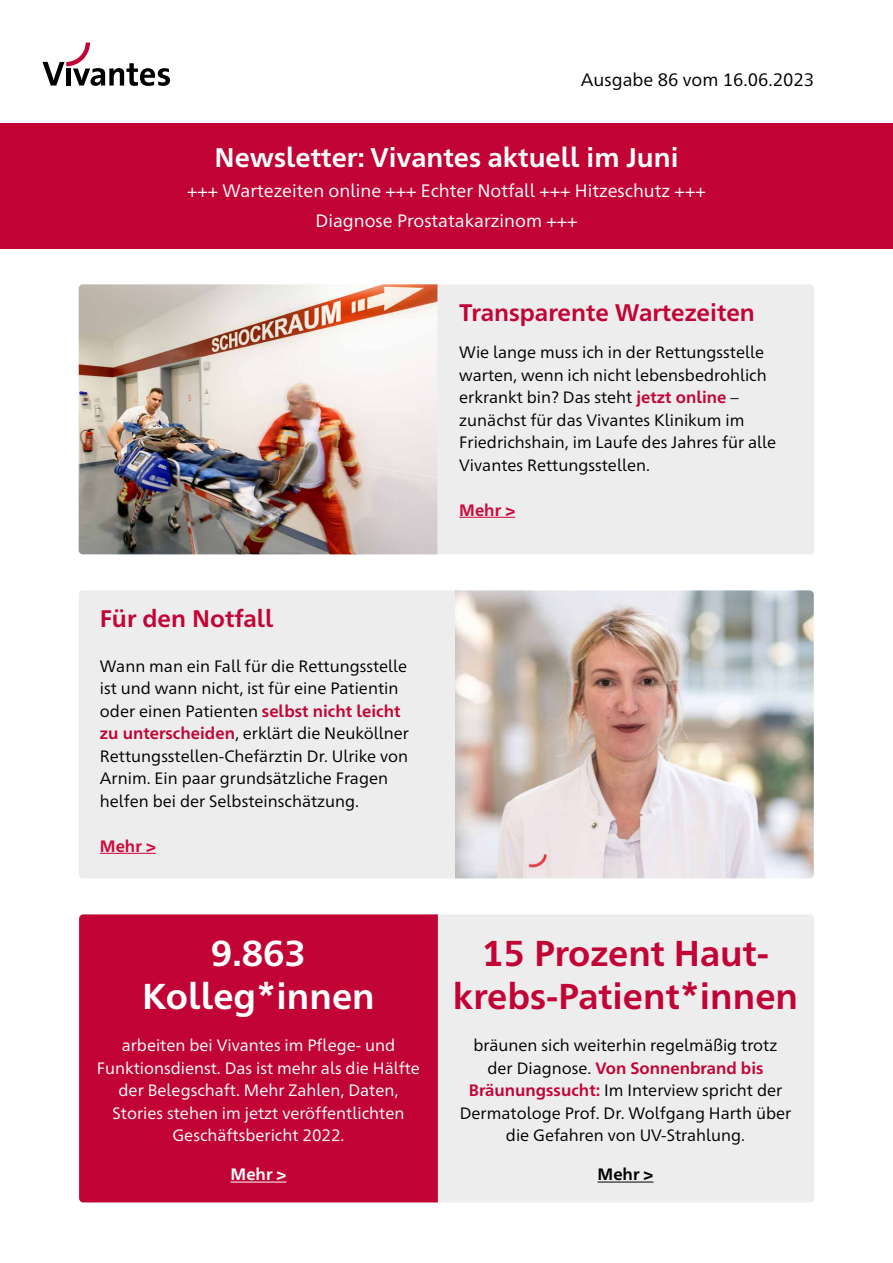
<style>
.page{position:relative;width:893px;height:1263px;background:#fff}
.page>*{position:absolute;margin:0;border:0;box-sizing:border-box;transform-origin:0 0}
.t1{font:700 36px/43.2px "Frutiger Neue 1450 Pro";color:#c10435;text-align:center}
.t2{font:700 36px/43.2px "Frutiger Neue 1450 Pro";color:#fff;text-align:center}
.t3{font:700 27px "Frutiger Neue 1450 Pro";color:#fff}
.t4{font:700 24px "Frutiger Neue 1450 Pro";color:#c10435}
.t5{font:18px/30px "Frutiger Neue 1450 Pro";color:#fff;text-align:center}
.t6{font:18px "Frutiger Neue 1450 Pro";color:#000}
.t7{font:16.5px/22.5px "Frutiger Neue 1450 Pro";color:#000}
.t8{font:16.5px/22.5px "Frutiger Neue 1450 Pro";color:#fff;text-align:center}
.t9{font:700 16.5px "Frutiger Neue 1450 Pro";color:#ce0539}
.t10{font:700 16.5px "Frutiger Neue 1450 Pro";color:#000}
.t11{font:700 16.5px "Frutiger Neue 1450 Pro";color:#fff}
.s1{font-weight:700;color:#c10435}
</style>
<div class="page">
<div style="left:437px;top:284px;width:377px;height:270px;background:#ededed"></div>
<img style="left:79px;top:284px;width:358px;height:270px">
<div style="left:79px;top:590px;width:391px;height:288px;background:#ededed;border-radius:4px"></div>
<div style="left:0;top:123px;width:893px;height:125px;background:#c10435"></div>
<hr style="left:459px;top:517px;width:56px;height:1px;background:#ce0539">
<hr style="left:100px;top:853px;width:56px;height:1px;background:#ce0539">
<img style="left:455px;top:590px;width:359px;height:288px">
<svg style="left:43px;top:43px;width:127px;height:43px"></svg>
<div style="left:422px;top:914px;width:392px;height:288px;background:#ededed;border-radius:4px"></div>
<hr style="left:598px;top:1181px;width:55px;height:1px;background:#000">
<div style="left:79px;top:914px;width:359px;height:288px;background:#c10435"></div>
<hr style="left:231px;top:1181px;width:55px;height:1px;background:#fff">
<p class="t6" style="left:581px;top:66px;width:235px">Ausgabe 86 vom 16.06.2023</p>
<h2 class="t3" style="left:214px;top:138px;width:466px">Newsletter: Vivantes aktuell im Juni</h2>
<p class="t5" style="left:187px;top:175px;width:520px">+++ Wartezeiten online +++ Echter Notfall +++ Hitzeschutz +++<br>Diagnose Prostatakarzinom +++</p>
<h3 class="t4" style="left:459px;top:295px;width:297px">Transparente Wartezeiten</h3>
<p class="t7" style="left:459px;top:340px;width:318px">Wie lange muss ich in der Rettungsstelle warten, wenn ich nicht lebensbedrohlich erkrankt bin? Das steht <span class="s1">jetzt online</span> – zunächst für das Vivantes Klinikum im Friedrichshain, im Laufe des Jahres für alle Vivantes Rettungsstellen.</p>
<p class="t9" style="left:459px;top:498px;width:57px">Mehr &gt;</p>
<h3 class="t4" style="left:100px;top:601px;width:175px">Für den Notfall</h3>
<p class="t7" style="left:100px;top:653px;width:311px">Wann man ein Fall für die Rettungsstelle ist und wann nicht, ist für eine Patientin oder einen Patienten <span class="s1">selbst nicht leicht zu unterscheiden</span>, erklärt die Neuköllner Rettungsstellen-Chefärztin Dr. Ulrike von Arnim. Ein paar grundsätzliche Fragen helfen bei der Selbsteinschätzung.</p>
<p class="t9" style="left:100px;top:834px;width:57px">Mehr &gt;</p>
<h1 class="t2" style="left:142px;top:929px;width:234px">9.863<br>Kolleg*innen</h1>
<p class="t8" style="left:97px;top:1033px;width:325px">arbeiten bei Vivantes im Pflege- und Funktionsdienst. Das ist mehr als die Hälfte der Belegschaft. Mehr Zahlen, Daten, Stories stehen im jetzt veröffentlichten Geschäftsbericht 2022.</p>
<p class="t11" style="left:231px;top:1163px;width:57px">Mehr &gt;</p>
<h1 class="t1" style="left:453px;top:929px;width:347px">15 Prozent Haut&shy;krebs-Patient*innen</h1>
<p class="t7" style="left:460px;top:1033px;width:333px;text-align:center">bräunen sich weiterhin regelmäßig trotz der Diagnose. <span class="s1">Von Sonnenbrand bis Bräunungssucht:</span> Im Interview spricht der Dermatologe Prof. Dr. Wolfgang Harth über die Gefahren von UV-Strahlung.</p>
<p class="t10" style="left:598px;top:1163px;width:57px">Mehr &gt;</p>
</div>
